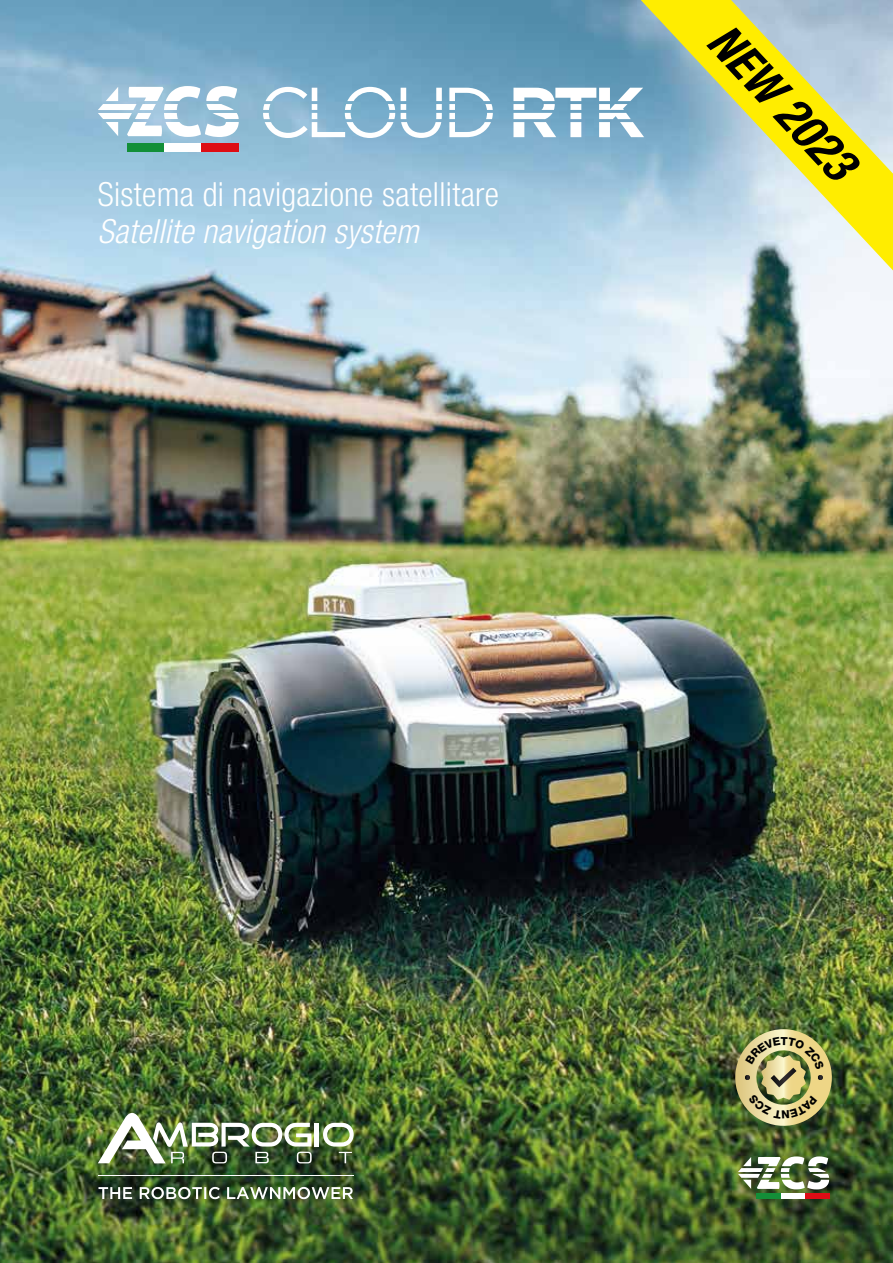
<style>
.page{position:relative;width:893px;height:1263px;background:#fff}
.page>*{position:absolute;margin:0;border:0;box-sizing:border-box;transform-origin:0 0}
.t1{font:italic 700 condensed 48px "Helvetica Neue LT Pro";color:#000}
.t2{font:300 condensed 33.3px "Helvetica Neue LT Pro";letter-spacing:.01em;color:#fff}
.t3{font:italic 300 condensed 33.3px "Helvetica Neue LT Pro";letter-spacing:.01em;color:#fff}
</style>
<div class="page">
<img style="left:0;top:0;width:893px;height:1263px">
<div style="left:757px;top:1193px;width:24px;height:6px;background:#138e38"></div>
<div style="left:781px;top:1193px;width:24px;height:6px;background:#fff"></div>
<div style="left:805px;top:1193px;width:24px;height:6px;background:#de0c15"></div>
<img style="left:738px;top:1156px;width:91px;height:33px">
<hr style="left:315px;top:1123px;width:4px;height:23px;background:#fff">
<svg style="left:323px;top:1123px;width:31px;height:23px"></svg>
<img style="left:98px;top:1113px;width:214px;height:50px">
<svg style="left:339px;top:1152px;width:13px;height:11px"></svg>
<hr style="left:98px;top:1175px;width:256px;height:1px;background:#fff">
<img style="left:98px;top:1187px;width:255px;height:12px">
<svg style="left:641px;top:0;width:252px;height:270px;background:#c8d59b"></svg>
<svg style="left:263px;top:87px;width:132px;height:51px"></svg>
<svg style="left:401px;top:88px;width:41px;height:50px"></svg>
<svg style="left:449px;top:88px;width:44px;height:49px"></svg>
<svg style="left:513px;top:88px;width:131px;height:49px"></svg>
<div style="left:127px;top:143px;width:37px;height:9px;background:#128f38"></div>
<div style="left:164px;top:143px;width:37px;height:9px;background:#fff"></div>
<div style="left:202px;top:143px;width:37px;height:9px;background:#de0d14"></div>
<svg style="left:98px;top:86px;width:141px;height:51px"></svg>
<img style="left:728px;top:1029px;width:111px;height:104px">
<p class="t2" style="left:98px;top:175px;width:403px">Sistema di navigazione satellitare</p>
<p class="t3" style="left:98px;top:212px;width:322px">Satellite navigation system</p>
<h1 class="t1" style="left:738px;top:12px;width:192px;rotate:47deg">NEW 2023</h1>
</div>
